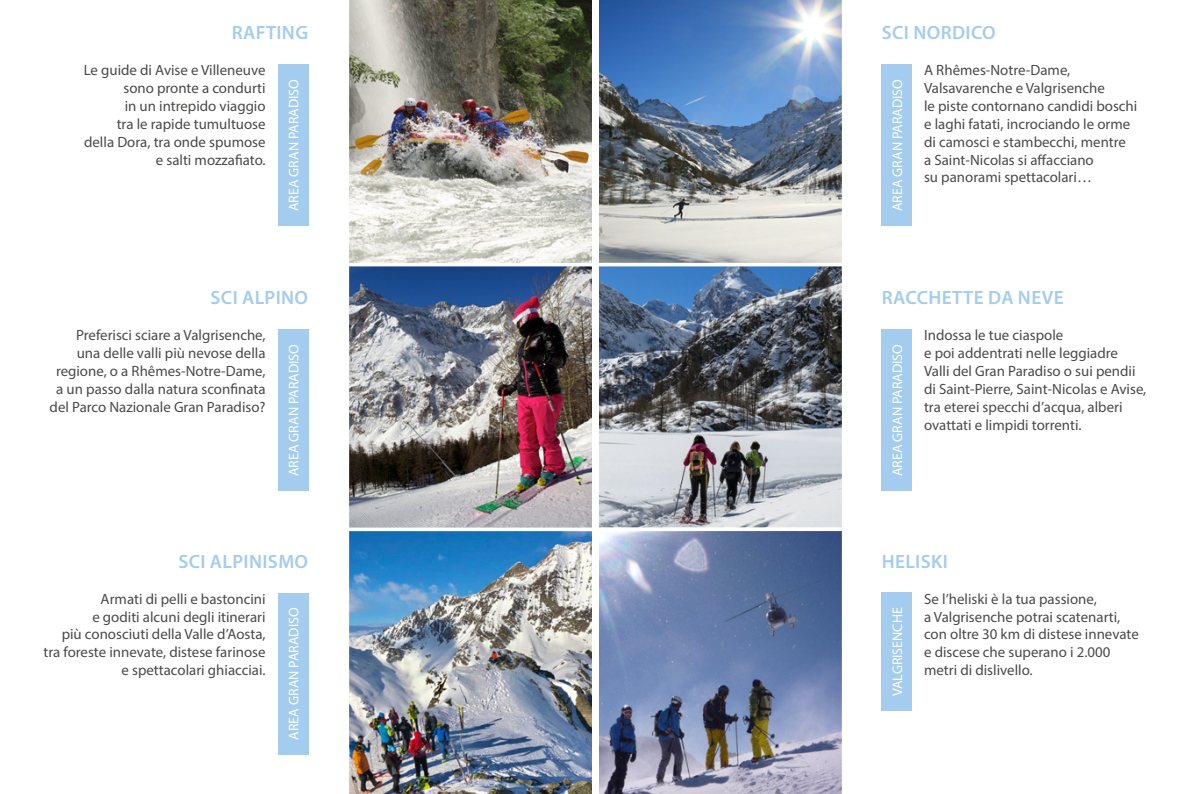
<style>
.page{position:relative;width:1191px;height:794px;background:#fff}
.page>*{position:absolute;margin:0;border:0;box-sizing:border-box;transform-origin:0 0}
.t1{font:600 19.25px "Myriad Pro";letter-spacing:.02em;color:#a3ccee}
.t2{font:14.88px/17.8px "Myriad Pro";color:#4a4a49}
.t3{font:14px "Myriad Pro";color:#fff}
</style>
<div class="page">
<img style="left:600px;top:268px;width:240px;height:258px">
<img style="left:599px;top:0;width:243px;height:263px">
<div style="left:595px;top:263px;width:250px;height:268px;border:4px solid #fff"></div>
<img style="left:350px;top:268px;width:240px;height:258px">
<img style="left:349px;top:531px;width:243px;height:263px">
<img style="left:349px;top:0;width:243px;height:263px">
<div style="left:345px;top:263px;width:250px;height:268px;border:4px solid #fff"></div>
<img style="left:595px;top:527px;width:250px;height:267px">
<div style="left:278px;top:64px;width:30px;height:162px;background:#a3ccee"></div>
<div style="left:278px;top:329px;width:30px;height:162px;background:#a3ccee"></div>
<div style="left:881px;top:64px;width:31px;height:162px;background:#a3ccee"></div>
<div style="left:278px;top:592px;width:30px;height:162px;background:#a3ccee"></div>
<div style="left:881px;top:592px;width:31px;height:119px;background:#a3ccee"></div>
<div style="left:881px;top:329px;width:31px;height:162px;background:#a3ccee"></div>
<p class="t1" style="left:232px;top:21px;width:78px">RAFTING</p>
<p class="t1" style="left:881px;top:21px;width:115px">SCI NORDICO</p>
<p class="t2" style="left:84px;top:61px;width:183px;text-align:right">Le guide di Avise e Villeneuve sono pronte a condurti<br>in un intrepido viaggio<br>tra le rapide tumultuose della Dora, tra onde spumose e salti mozzafiato.</p>
<p class="t3" style="left:285px;top:211px;width:134px;rotate:-90deg">AREA GRAN PARADISO</p>
<p class="t1" style="left:211px;top:285px;width:99px">SCI ALPINO</p>
<p class="t2" style="left:50px;top:326px;width:217px;text-align:right">Preferisci sciare a Valgrisenche, una delle valli più nevose della regione, o a Rhêmes-Notre-Dame, a un passo dalla natura sconfinata del Parco Nazionale Gran Paradiso?</p>
<p class="t3" style="left:285px;top:476px;width:134px;rotate:-90deg">AREA GRAN PARADISO</p>
<p class="t3" style="left:888px;top:211px;width:134px;rotate:-90deg">AREA GRAN PARADISO</p>
<p class="t2" style="left:924px;top:61px;width:215px">A Rhêmes-Notre-Dame,<br>Valsavarenche e Valgrisenche<br>le piste contornano candidi boschi e laghi fatati, incrociando le orme di camosci e stambecchi, mentre<br>a Saint-Nicolas si affacciano<br>su panorami spettacolari…</p>
<p class="t1" style="left:881px;top:285px;width:183px">RACCHETTE DA NEVE</p>
<p class="t3" style="left:888px;top:476px;width:134px;rotate:-90deg">AREA GRAN PARADISO</p>
<p class="t2" style="left:924px;top:326px;width:224px">Indossa le tue ciaspole<br>e poi addentrati nelle leggiadre Valli del Gran Paradiso o sui pendii di Saint-Pierre, Saint-Nicolas e Avise, tra eterei specchi d’acqua, alberi ovattati e limpidi torrenti.</p>
<p class="t1" style="left:178px;top:549px;width:131px">SCI ALPINISMO</p>
<p class="t1" style="left:881px;top:549px;width:68px">HELISKI</p>
<p class="t2" style="left:924px;top:589px;width:216px">Se l’heliski è la tua passione,<br>a Valgrisenche potrai scatenarti, con oltre 30 km di distese innevate e discese che superano i 2.000 metri di dislivello.</p>
<p class="t2" style="left:43px;top:589px;width:224px;text-align:right">Armati di pelli e bastoncini<br>e goditi alcuni degli itinerari<br>più conosciuti della Valle d’Aosta, tra foreste innevate, distese farinose e spettacolari ghiacciai.</p>
<p class="t3" style="left:285px;top:739px;width:134px;rotate:-90deg">AREA GRAN PARADISO</p>
<p class="t3" style="left:888px;top:696px;width:90px;rotate:-90deg">VALGRISENCHE</p>
</div>
